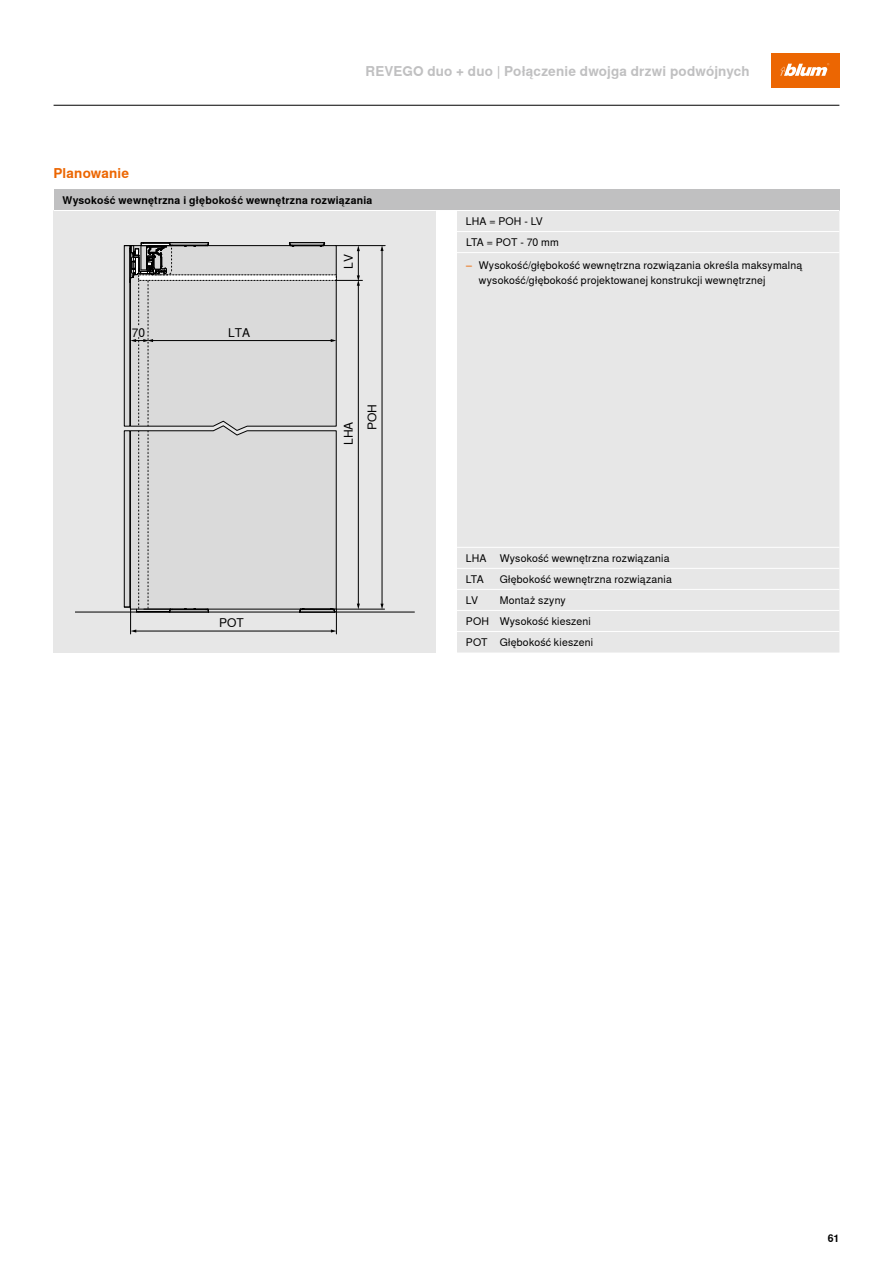
<style>
.page{position:relative;width:893px;height:1263px;background:#fff}
.page>*{position:absolute;margin:0;border:0;box-sizing:border-box;transform-origin:0 0}
._09_Tech_Head_33K_Bold_Right{font:700 13.5px "Nimbus Sans Global";letter-spacing:.01em;color:#c0c0c1}
._09_Tech_Subhead_Orange_Bold{font:700 13.5px "Nimbus Sans Global";letter-spacing:.01em;color:#ec6602}
.t1{font:12px "Nimbus Sans Global";color:#000}
._07_Table_Copy_Black_Regular_Left{font:10.5px/15px "Nimbus Sans Global";letter-spacing:.02em;color:#000}
._07_Table_Head_Black_Bold_Left{font:700 10.5px "Nimbus Sans Global";letter-spacing:.025em;color:#000}
._07_Table_Copy_Black_Regular_Left-2{font:10.5px "Nimbus Sans Global";letter-spacing:-.01em;color:#000}
.s1{color:#ec6602}
</style>
<div class="page">
<div style="left:771px;top:54px;width:68px;height:34px;background:#ec6602"></div>
<svg style="left:780px;top:63px;width:49px;height:13px"></svg>
<div style="left:54px;top:210px;width:382px;height:442px;background:#e7e7e7"></div>
<hr style="left:336px;top:245px;width:49px;height:1px;background:#000">
<hr style="left:382px;top:250px;width:1px;height:355px;background:#000">
<svg style="left:380px;top:245px;width:4px;height:6px"></svg>
<svg style="left:380px;top:604px;width:4px;height:5px"></svg>
<hr style="left:75px;top:612px;width:339px;height:1px;background:#000">
<hr style="left:336px;top:609px;width:49px;height:1px;background:#000">
<svg style="left:124px;top:242px;width:238px;height:392px"></svg>
<div style="left:54px;top:189px;width:785px;height:21px;background:#c0c0c1"></div>
<div style="left:457px;top:211px;width:382px;height:441px;background:#e7e7e7"></div>
<hr style="left:457px;top:547px;width:382px;height:1px;background:#fff">
<hr style="left:457px;top:568px;width:382px;height:1px;background:#fff">
<hr style="left:457px;top:589px;width:382px;height:1px;background:#fff">
<hr style="left:457px;top:610px;width:382px;height:1px;background:#fff">
<hr style="left:54px;top:210px;width:382px;height:1px;background:#fff">
<hr style="left:457px;top:231px;width:382px;height:1px;background:#fff">
<hr style="left:457px;top:252px;width:382px;height:1px;background:#fff">
<hr style="left:457px;top:631px;width:382px;height:1px;background:#fff">
<hr style="left:54px;top:105px;width:785px;height:1px;background:#000">
<p class="_09_Tech_Head_33K_Bold_Right" style="left:365px;top:63px;width:386px">REVEGO duo + duo | Połączenie dwojga drzwi podwójnych</p>
<p class="_09_Tech_Subhead_Orange_Bold" style="left:54px;top:166px;width:77px">Planowanie</p>
<p class="_07_Table_Head_Black_Bold_Left" style="left:63px;top:194px;width:311px">Wysokość wewnętrzna i głębokość wewnętrzna rozwiązania</p>
<p class="t1" style="left:132px;top:326px;width:15px">70</p>
<p class="t1" style="left:228px;top:326px;width:24px">LTA</p>
<p class="t1" style="left:219px;top:616px;width:26px">POT</p>
<p class="t1" style="left:342px;top:269px;width:16px;rotate:-90deg">LV</p>
<p class="t1" style="left:342px;top:445px;width:25px;rotate:-90deg">LHA</p>
<p class="t1" style="left:365px;top:430px;width:28px;rotate:-90deg">POH</p>
<p class="_07_Table_Copy_Black_Regular_Left" style="left:466px;top:214px;width:79px">LHA = POH - LV</p>
<p class="_07_Table_Copy_Black_Regular_Left-2" style="left:466px;top:236px;width:94px">LTA = POT - 70 mm</p>
<p class="_07_Table_Copy_Black_Regular_Left" style="left:479px;top:258px;width:325px;text-indent:-13px"><span class="s1">–</span> Wysokość/głębokość wewnętrzna rozwiązania określa maksymalną wysokość/głębokość projektowanej konstrukcji wewnętrznej</p>
<p class="_07_Table_Copy_Black_Regular_Left" style="left:466px;top:550px;width:22px">LHA</p>
<p class="_07_Table_Copy_Black_Regular_Left" style="left:466px;top:572px;width:19px">LTA</p>
<p class="_07_Table_Copy_Black_Regular_Left" style="left:466px;top:593px;width:14px">LV</p>
<p class="_07_Table_Copy_Black_Regular_Left" style="left:466px;top:614px;width:25px">POH</p>
<p class="_07_Table_Copy_Black_Regular_Left" style="left:466px;top:635px;width:23px">POT</p>
<p class="_07_Table_Copy_Black_Regular_Left" style="left:500px;top:550px;width:171px">Wysokość wewnętrzna rozwiązania</p>
<p class="_07_Table_Copy_Black_Regular_Left" style="left:500px;top:571px;width:174px">Głębokość wewnętrzna rozwiązania</p>
<p class="_07_Table_Copy_Black_Regular_Left" style="left:500px;top:614px;width:93px">Wysokość kieszeni</p>
<p class="_07_Table_Copy_Black_Regular_Left" style="left:500px;top:635px;width:95px">Głębokość kieszeni</p>
<p class="_07_Table_Copy_Black_Regular_Left" style="left:500px;top:593px;width:68px">Montaż szyny</p>
<p class="_07_Table_Head_Black_Bold_Left" style="left:828px;top:1232px;width:13px">61</p>
</div>
